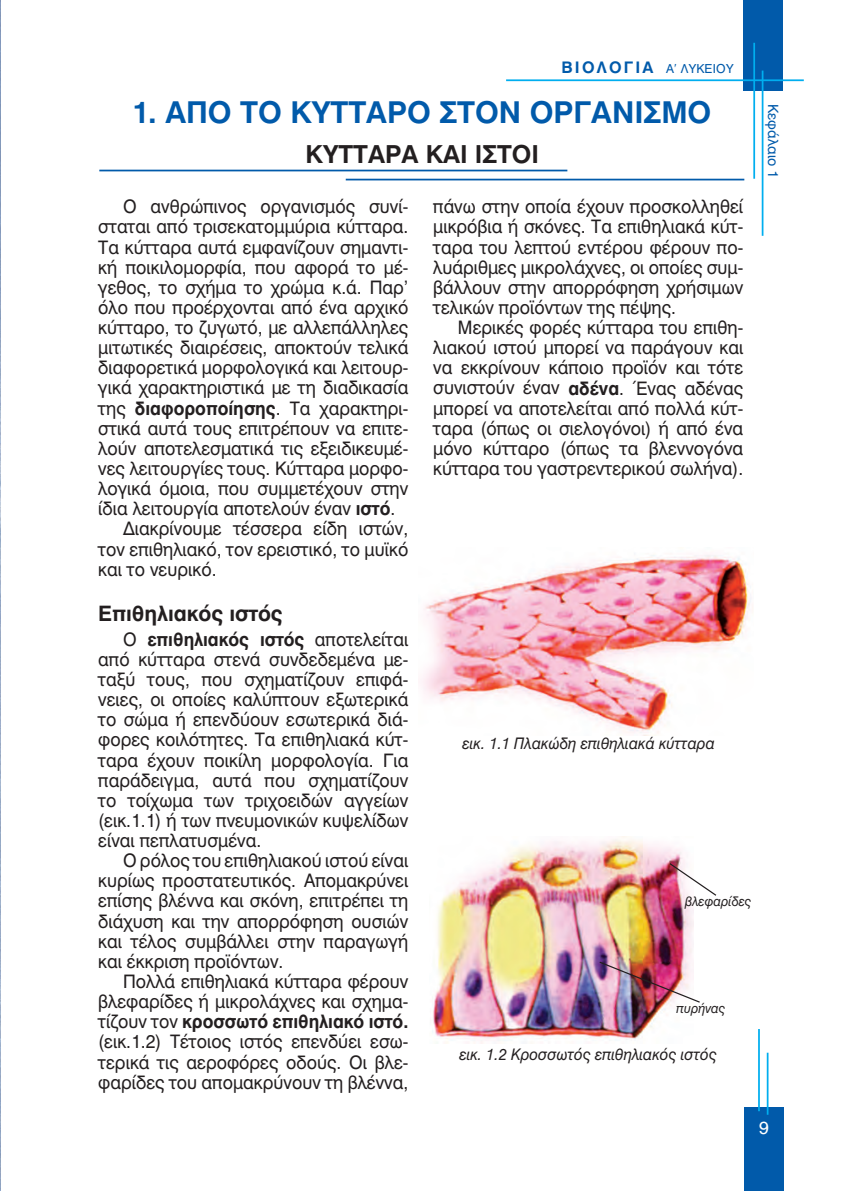
<style>
.page{position:relative;width:844px;height:1191px;background:#fff}
.page>*{position:absolute;margin:0;border:0;box-sizing:border-box;transform-origin:0 0}
.t1{font:700 29.75px "UB Helvetica";color:#015aaa}
.t2{font:700 24.5px "UB Helvetica";color:#231f20}
.t3{font:700 21px "UB Helvetica";color:#231f20}
.t4{font:18.38px/20.1px "UB Helvetica";color:#231f20;text-align:justify;scale:.95 1}
.t5{font:17.5px "UB Helvetica";color:#fff}
.t6{font:italic 15.75px "UB Helvetica";color:#231f20;scale:.95 1}
.t7{font:700 15.75px "UB Helvetica";letter-spacing:.14em;color:#015aaa}
.t8{font:14px "UB Helvetica";color:#015aaa}
.t9{font:italic 13.12px "UB Helvetica";color:#231f20;scale:.95 1}
.s1{font-weight:400;font-size:12.25px}
.s2{font-family:"Apollonia";font-weight:400;font-style:italic;font-size:12.25px}
.s3{font-weight:700}
</style>
<div class="page">
<div style="left:743px;top:0;width:40px;height:91px;background:#015aaa"></div>
<hr style="left:762px;top:71px;width:1px;height:165px;background:#00aeef">
<hr style="left:753px;top:43px;width:2px;height:136px;background:#00aeef">
<hr style="left:506px;top:79px;width:298px;height:2px;background:#00aeef">
<div style="left:744px;top:1107px;width:40px;height:84px;background:#015aaa"></div>
<hr style="left:758px;top:1029px;width:2px;height:82px;background:#00aeef">
<hr style="left:767px;top:1052px;width:1px;height:62px;background:#00aeef">
<img style="left:0;top:1px;width:1px;height:1189px">
<img style="left:421px;top:555px;width:332px;height:181px">
<img style="left:432px;top:836px;width:261px;height:208px">
<svg style="left:668px;top:862px;width:49px;height:35px"></svg>
<img style="left:598px;top:960px;width:102px;height:43px">
<hr style="left:99px;top:170px;width:468px;height:1px;background:#015aaa">
<hr style="left:346px;top:179px;width:398px;height:1px;background:#015aaa">
<p class="t7" style="left:561px;top:58px;width:174px">ΒIOΛΟΓΙΑ <span class="s1">Α</span><span class="s2">'</span> <span class="s1">ΛΥΚΕΙΟΥ</span></p>
<h1 class="t1" style="left:131px;top:94px;width:582px">1. ΑΠΟ ΤΟ ΚΥΤΤΑΡΟ ΣΤΟΝ ΟΡΓΑΝΙΣΜΟ</h1>
<h2 class="t2" style="left:306px;top:139px;width:235px">ΚΥΤΤΑΡΑ ΚΑΙ ΙΣΤΟΙ</h2>
<p class="t4" style="left:123px;top:196px;width:302px">Ο ανθρώπινος οργανισμός συνί-</p>
<p class="t4" style="left:98px;top:217px;width:328px">σταται από τρισεκατομμύρια κύτταρα.</p>
<p class="t4" style="left:98px;top:237px;width:328px">Τα κύτταρα αυτά εμφανίζουν σημαντι-</p>
<p class="t4" style="left:98px;top:257px;width:328px">κή ποικιλομορφία, που αφορά το μέ-</p>
<p class="t4" style="left:98px;top:277px;width:328px">γεθος, το σχήμα το χρώμα κ.ά. Παρ’</p>
<p class="t4" style="left:98px;top:297px;width:328px">όλο που προέρχονται από ένα αρχικό</p>
<p class="t4" style="left:98px;top:317px;width:328px">κύτταρο, το ζυγωτό, με αλλεπάλληλες</p>
<p class="t4" style="left:98px;top:337px;width:328px">μιτωτικές διαιρέσεις, αποκτούν τελικά</p>
<p class="t4" style="left:98px;top:357px;width:328px">διαφορετικά μορφολογικά και λειτουρ-</p>
<p class="t4" style="left:98px;top:378px;width:328px">γικά χαρακτηριστικά με τη διαδικασία</p>
<p class="t4" style="left:98px;top:398px;width:328px">της <span class="s3">διαφοροποίησης</span>. Τα χαρακτηρι-</p>
<p class="t4" style="left:98px;top:418px;width:328px">στικά αυτά τους επιτρέπουν να επιτε-</p>
<p class="t4" style="left:98px;top:438px;width:328px">λούν αποτελεσματικά τις εξειδικευμέ-</p>
<p class="t4" style="left:98px;top:458px;width:328px">νες λειτουργίες τους. Κύτταρα μορφο-</p>
<p class="t4" style="left:98px;top:478px;width:328px">λογικά όμοια, που συμμετέχουν στην</p>
<p class="t4" style="left:98px;top:498px;width:314px">ίδια λειτουργία αποτελούν έναν <span class="s3">ιστό</span>.</p>
<p class="t4" style="left:123px;top:518px;width:302px">Διακρίνουμε τέσσερα είδη ιστών,</p>
<p class="t4" style="left:98px;top:539px;width:328px">τον επιθηλιακό, τον ερειστικό, το μυϊκό</p>
<p class="t4" style="left:98px;top:559px;width:126px">και το νευρικό.</p>
<p class="t3" style="left:98px;top:600px;width:186px">Επιθηλιακός ιστός</p>
<p class="t4" style="left:98px;top:629px;width:328px;text-indent:25px">Ο <span class="s3">επιθηλιακός ιστός</span> αποτελείται από κύτταρα στενά συνδεδεμένα με&shy;ταξύ τους, που σχηματίζουν επιφά&shy;νειες, οι οποίες καλύπτουν εξωτερικά το σώμα ή επενδύουν εσωτερικά διά&shy;φορες κοιλότητες. Τα επιθηλιακά κύτ&shy;ταρα έχουν ποικίλη μορφολογία. Για παράδειγμα, αυτά που σχηματίζουν το τοίχωμα των τριχοειδών αγγείων (εικ.1.1) ή των πνευμονικών κυψελίδων είναι πεπλατυσμένα.</p>
<p class="t4" style="left:98px;top:850px;width:328px;text-indent:25px">Ο ρόλος του επιθηλιακού ιστού είναι κυρίως προστατευτικός. Απομακρύνει επίσης βλέννα και σκόνη, επιτρέπει τη διάχυση και την απορρόφηση ουσιών και τέλος συμβάλλει στην παραγωγή και έκκριση προϊόντων.</p>
<p class="t4" style="left:98px;top:971px;width:328px;text-indent:25px">Πολλά επιθηλιακά κύτταρα φέρουν βλεφαρίδες ή μικρολάχνες και σχημα&shy;τίζουν τον <span class="s3">κροσσωτό επιθηλιακό ιστό. </span>(εικ.1.2) Τέτοιος ιστός επενδύει εσω&shy;τερικά τις αεροφόρες οδούς. Οι βλε&shy;φαρίδες του απομακρύνουν τη βλέννα,</p>
<p class="t4" style="left:433px;top:196px;width:328px">πάνω στην οποία έχουν προσκολληθεί μικρόβια ή σκόνες. Τα επιθηλιακά κύτ&shy;ταρα του λεπτού εντέρου φέρουν πο&shy;λυάριθμες μικρολάχνες, οι οποίες συμ&shy;βάλλουν στην απορρόφηση χρήσιμων τελικών προϊόντων της πέψης.</p>
<p class="t4" style="left:433px;top:317px;width:328px;text-indent:25px">Μερικές φορές κύτταρα του επιθη&shy;λιακού ιστού μπορεί να παράγουν και να εκκρίνουν κάποιο προϊόν και τότε συνιστούν έναν <span class="s3">αδένα</span>. Ένας αδένας μπορεί να αποτελείται από πολλά κύτ&shy;ταρα (όπως οι σιελογόνοι) ή από ένα μόνο κύτταρο (όπως τα βλεννογόνα κύτταρα του γαστρεντερικού σωλήνα).</p>
<p class="t6" style="left:462px;top:733px;width:267px">εικ. 1.1 Πλακώδη επιθηλιακά κύτταρα</p>
<p class="t9" style="left:685px;top:893px;width:71px">βλεφαρίδες</p>
<p class="t9" style="left:676px;top:1000px;width:53px">πυρήνας</p>
<p class="t6" style="left:459px;top:1045px;width:273px">εικ. 1.2 Κροσσωτός επιθηλιακός ιστός</p>
<p class="t8" style="left:781px;top:104px;width:75px;rotate:90deg">Κεφάλαιο 1</p>
<p class="t5" style="left:759px;top:1117px;width:11px">9</p>
</div>
